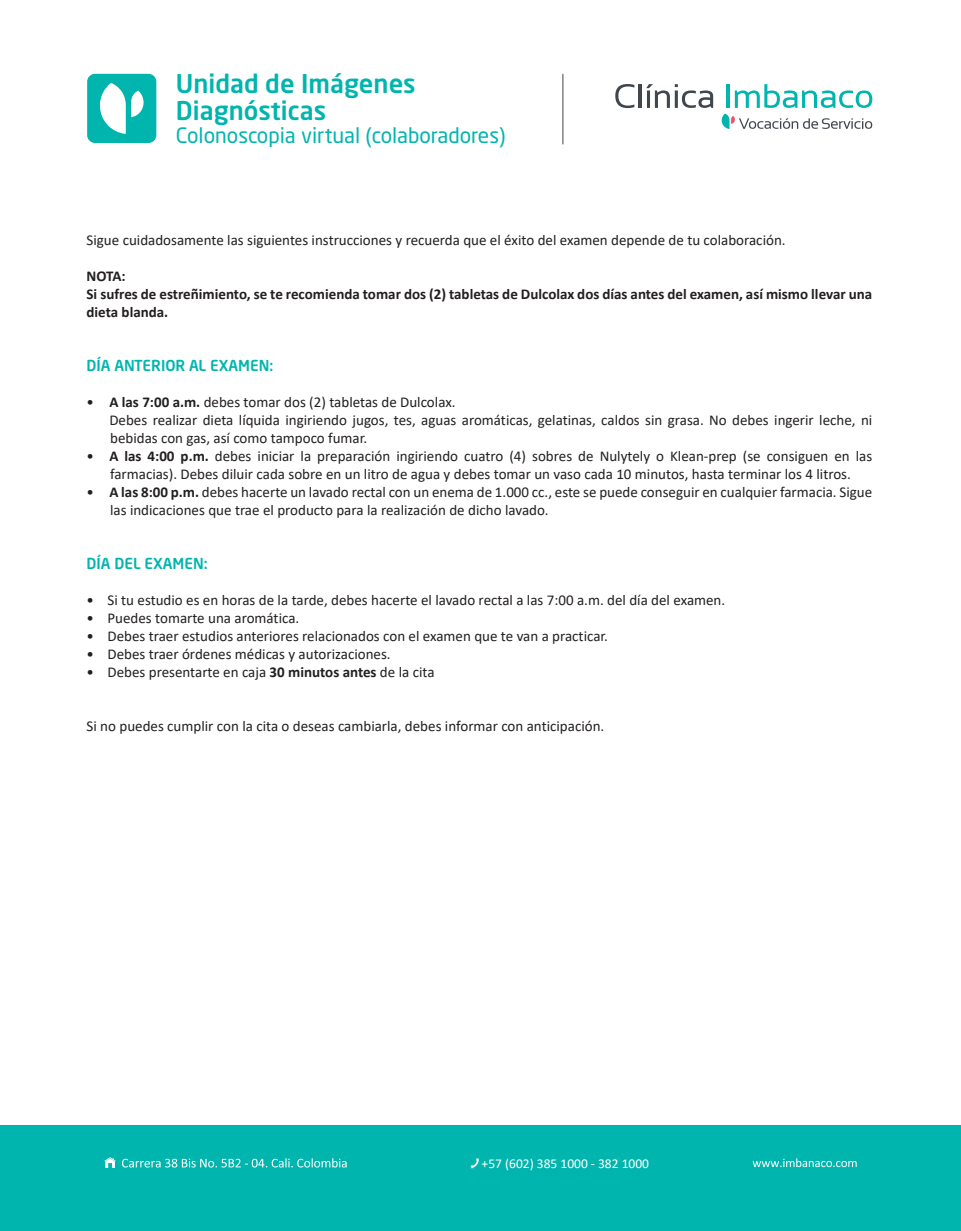
<style>
.page{position:relative;width:961px;height:1231px;background:#fff}
.page>*{position:absolute;margin:0;border:0;box-sizing:border-box;transform-origin:0 0}
.t1{font:500 25.5px/27px "Neo Sans Std";color:#00b5ae}
.t2{font:21px "Neo Sans Std";color:#00b5ae}
.t3{font:15px/18px "Calibri";color:#231f20}
.t4{font:700 15px/18px "Calibri";color:#231f20}
.t5{font:500 15px "Neo Sans Pro";color:#00b5ae}
.t6{font:13.5px "Calibri";color:#fff}
.s1{font-weight:700}
</style>
<div class="page">
<div style="left:0;top:1125px;width:961px;height:106px;background:#00b5ae"></div>
<div style="left:87px;top:74px;width:69px;height:69px;background:#00b5ae;border-radius:8px"></div>
<svg style="left:100px;top:83px;width:43px;height:51px"></svg>
<hr style="left:562px;top:74px;width:1px;height:70px;background:#3f464d">
<svg style="left:122px;top:1158px;width:224px;height:9px"></svg>
<svg style="left:104px;top:1157px;width:12px;height:10px"></svg>
<svg style="left:470px;top:1158px;width:9px;height:11px"></svg>
<svg style="left:752px;top:1158px;width:104px;height:9px"></svg>
<svg style="left:615px;top:84px;width:19px;height:24px"></svg>
<hr style="left:639px;top:84px;width:3px;height:24px;background:#3f464d">
<svg style="left:646px;top:84px;width:67px;height:24px"></svg>
<hr style="left:726px;top:84px;width:3px;height:24px;background:#00b5ae">
<svg style="left:734px;top:84px;width:138px;height:24px"></svg>
<svg style="left:721px;top:114px;width:151px;height:15px"></svg>
<h1 class="t1" style="left:176px;top:70px;width:241px">Unidad de Imágenes<br>Diagnósticas</h1>
<h2 class="t2" style="left:176px;top:122px;width:331px">Colonoscopia virtual (colaboradores)</h2>
<p class="t3" style="left:87px;top:230px;width:700px">Sigue cuidadosamente las siguientes instrucciones y recuerda que el éxito del examen depende de tu colaboración.</p>
<p class="t4" style="left:87px;top:266px;width:787px">NOTA:<br>Si sufres de estreñimiento, se te recomienda tomar dos (2) tabletas de Dulcolax dos días antes del examen, así mismo llevar una dieta blanda.</p>
<p class="t5" style="left:87px;top:356px;width:188px">DÍA ANTERIOR AL EXAMEN:</p>
<p class="t3" style="left:109px;top:392px;width:764px;text-indent:-23px">• <span class="s1">A las 7:00 a.m.</span> debes tomar dos (2) tabletas de Dulcolax.<br>Debes realizar dieta líquida ingiriendo jugos, tes, aguas aromáticas, gelatinas, caldos sin grasa. No debes ingerir leche, ni bebidas con gas, así como tampoco fumar.</p>
<p class="t3" style="left:87px;top:446px;width:787px;text-align:center">• <span class="s1">A las 4:00 p.m.</span> debes iniciar la preparación ingiriendo cuatro (4) sobres de Nulytely o Klean-prep (se consiguen en las farmacias). Debes diluir cada sobre en un litro de agua y debes tomar un vaso cada 10 minutos, hasta terminar los 4 litros.</p>
<p class="t3" style="left:110px;top:482px;width:763px;text-indent:-24px">• <span class="s1">A las 8:00 p.m.</span> debes hacerte un lavado rectal con un enema de 1.000 cc., este se puede conseguir en cualquier farmacia. Sigue las indicaciones que trae el producto para la realización de dicho lavado.</p>
<p class="t5" style="left:87px;top:554px;width:123px">DÍA DEL EXAMEN:</p>
<p class="t3" style="left:87px;top:590px;width:640px">• Si tu estudio es en horas de la tarde, debes hacerte el lavado rectal a las 7:00 a.m. del día del examen.</p>
<p class="t3" style="left:87px;top:608px;width:214px">• Puedes tomarte una aromática.</p>
<p class="t3" style="left:87px;top:626px;width:523px">• Debes traer estudios anteriores relacionados con el examen que te van a practicar.</p>
<p class="t3" style="left:87px;top:644px;width:306px">• Debes traer órdenes médicas y autorizaciones.</p>
<p class="t3" style="left:87px;top:662px;width:349px">• Debes presentarte en caja <span class="s1">30 minutos antes</span> de la cita</p>
<p class="t3" style="left:87px;top:716px;width:519px">Si no puedes cumplir con la cita o deseas cambiarla, debes informar con anticipación.</p>
<p class="t6" style="left:481px;top:1153px;width:169px">+57 (602) 385 1000 - 382 1000</p>
</div>
